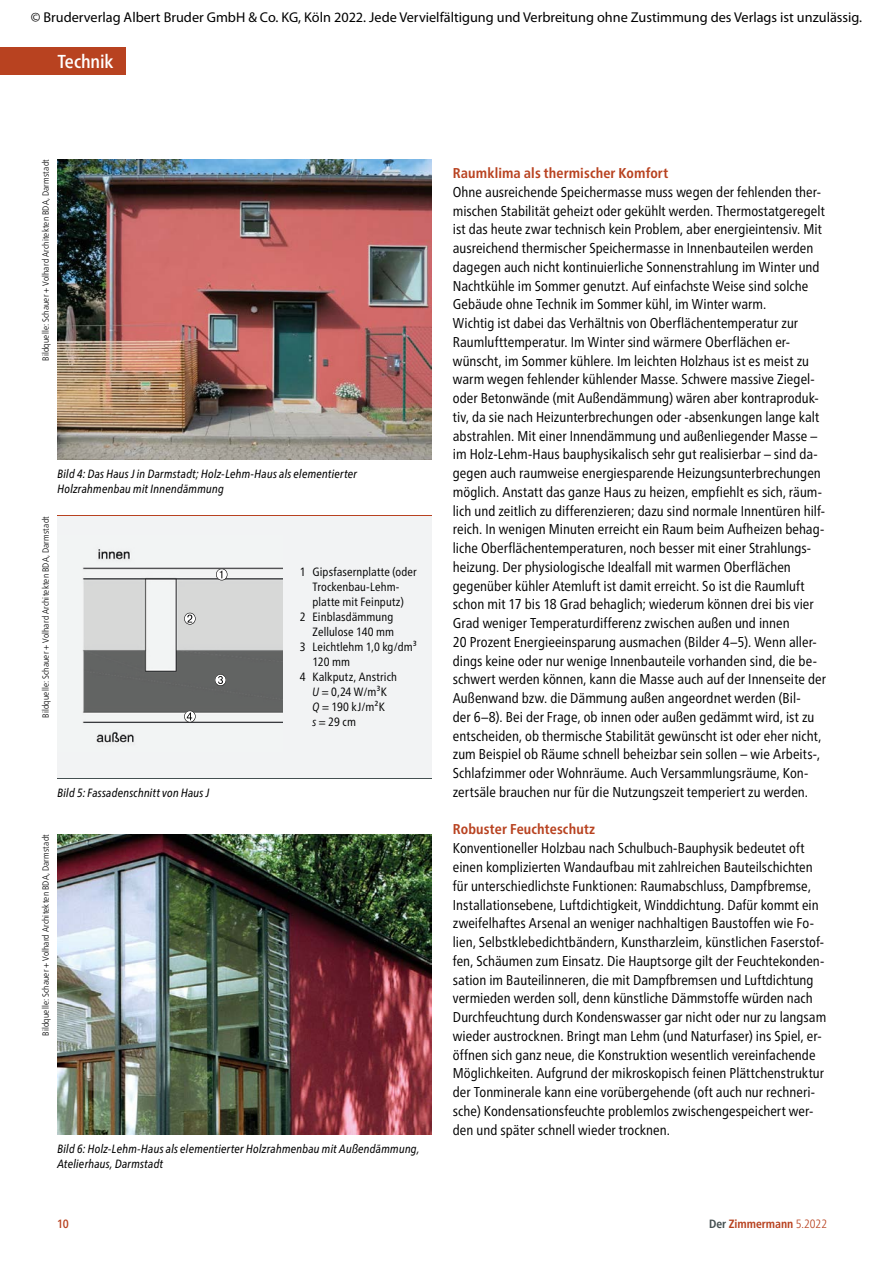
<style>
.page{position:relative;width:893px;height:1263px;background:#fff}
.page>*{position:absolute;margin:0;border:0;box-sizing:border-box;transform-origin:0 0}
.t1{font:500 condensed 18.75px "Frutiger Neue LT Pro";letter-spacing:-.01em;color:#fff}
.t2{font:condensed 14.25px/18.8px "Frutiger Neue LT Pro";color:#000}
.t3{font:14.25px "Myriad Pro";color:#000}
.t4{font:700 condensed 14.25px "Frutiger Neue LT Pro";letter-spacing:.01em;color:#b84220}
.t5{font:italic condensed 12px/15px "Frutiger Neue LT Pro";letter-spacing:.015em;color:#000}
.t6{font:condensed 12px "Frutiger Neue LT Pro";letter-spacing:.01em;color:#000}
.t7{font:700 condensed 12px "Frutiger Neue LT Pro";color:#b84220}
.t8{font:500 condensed 12px "Frutiger Neue LT Pro";color:#b84220}
.t9{font:300 condensed 9px "Frutiger Neue LT Pro";letter-spacing:.02em;color:#000}
.s1{font-style:italic}
.s2{color:#444f50}
.s3{font-weight:300}
</style>
<div class="page">
<img style="left:57px;top:159px;width:375px;height:300px">
<img style="left:57px;top:834px;width:375px;height:300px">
<div style="left:57px;top:516px;width:375px;height:263px;background:#f2f3f4"></div>
<img style="left:82px;top:549px;width:201px;height:194px">
<svg style="left:216px;top:569px;width:11px;height:11px"></svg>
<svg style="left:184px;top:613px;width:12px;height:12px"></svg>
<svg style="left:215px;top:674px;width:11px;height:12px"></svg>
<svg style="left:184px;top:710px;width:12px;height:12px"></svg>
<hr style="left:57px;top:516px;width:375px;height:1px;background:#b84220">
<hr style="left:57px;top:778px;width:375px;height:1px;background:#444f50">
<div style="left:0;top:47px;width:126px;height:27px;background:#b84220"></div>
<p class="t3" style="left:31px;top:10px;width:833px">© Bruderverlag Albert Bruder GmbH &amp; Co. KG, Köln 2022. Jede Vervielfältigung und Verbreitung ohne Zustimmung des Verlags ist unzulässig.</p>
<h1 class="t1" style="left:57px;top:50px;width:57px">Technik</h1>
<p class="t9" style="left:40px;top:361px;width:203px;rotate:-90deg">Bildquelle: Schauer + Volhard Architekten BDA, Darmstadt</p>
<p class="t5" style="left:57px;top:466px;width:301px">Bild 4: Das Haus J in Darmstadt; Holz-Lehm-Haus als elementierter<br>Holzrahmenbau mit Innendämmung</p>
<p class="t9" style="left:40px;top:718px;width:203px;rotate:-90deg">Bildquelle: Schauer + Volhard Architekten BDA, Darmstadt</p>
<p class="t5" style="left:57px;top:785px;width:154px">Bild 5: Fassadenschnitt von Haus J</p>
<p class="t9" style="left:40px;top:1036px;width:203px;rotate:-90deg">Bildquelle: Schauer + Volhard Architekten BDA, Darmstadt</p>
<p class="t6" style="left:300px;top:564px;width:119px">1 Gipsfasernplatte (oder</p>
<p class="t6" style="left:313px;top:579px;width:88px">Trockenbau-Lehm-</p>
<p class="t6" style="left:313px;top:594px;width:93px">platte mit Feinputz)</p>
<p class="t6" style="left:300px;top:609px;width:95px">2 Einblasdämmung</p>
<p class="t6" style="left:313px;top:624px;width:83px">Zellulose 140 mm</p>
<p class="t6" style="left:300px;top:639px;width:119px">3 Leichtlehm 1,0 kg/dm³</p>
<p class="t6" style="left:313px;top:654px;width:39px">120 mm</p>
<p class="t6" style="left:300px;top:669px;width:99px">4 Kalkputz, Anstrich</p>
<p class="t6" style="left:313px;top:684px;width:76px"><span class="s1">U</span> = 0,24 W/m³K</p>
<p class="t6" style="left:313px;top:699px;width:74px"><span class="s1">Q</span> = 190 kJ/m²K</p>
<p class="t6" style="left:313px;top:714px;width:45px"><span class="s1">s</span> = 29 cm</p>
<p class="t5" style="left:57px;top:1141px;width:364px">Bild 6: Holz-Lehm-Haus als elementierter Holzrahmenbau mit Außendämmung,<br>Atelierhaus, Darmstadt</p>
<p class="t4" style="left:453px;top:165px;width:217px">Raumklima als thermischer Komfort</p>
<p class="t2" style="left:453px;top:182px;width:375px">Ohne ausreichende Speichermasse muss wegen der fehlenden ther&shy;mischen Stabilität geheizt oder gekühlt werden. Thermostatgeregelt ist das heute zwar technisch kein Problem, aber energieintensiv. Mit ausreichend thermischer Speichermasse in Innenbauteilen werden dagegen auch nicht kontinuierliche Sonnenstrahlung im Winter und Nachtkühle im Sommer genutzt. Auf einfachste Weise sind solche Gebäude ohne Technik im Sommer kühl, im Winter warm.<br>Wichtig ist dabei das Verhältnis von Oberflächentemperatur zur Raumlufttemperatur. Im Winter sind wärmere Oberflächen er&shy;wünscht, im Sommer kühlere. Im leichten Holzhaus ist es meist zu warm wegen fehlender kühlender Masse. Schwere massive Ziegel&shy;oder Betonwände (mit Außendämmung) wären aber kontraproduk&shy;tiv, da sie nach Heizunterbrechungen oder -absenkungen lange kalt abstrahlen. Mit einer Innendämmung und außenliegender Masse – im Holz-Lehm-Haus bauphysikalisch sehr gut realisierbar – sind da&shy;gegen auch raumweise energiesparende Heizungsunterbrechungen möglich. Anstatt das ganze Haus zu heizen, empfiehlt es sich, räum&shy;lich und zeitlich zu differenzieren; dazu sind normale Innentüren hilf&shy;reich. In wenigen Minuten erreicht ein Raum beim Aufheizen behag&shy;liche Oberflächentemperaturen, noch besser mit einer Strahlungs&shy;heizung. Der physiologische Idealfall mit warmen Oberflächen gegenüber kühler Atemluft ist damit erreicht. So ist die Raumluft schon mit 17 bis 18 Grad behaglich; wiederum können drei bis vier Grad weniger Temperaturdifferenz zwischen außen und innen<br>20 Prozent Energieeinsparung ausmachen (Bilder 4–5). Wenn aller&shy;dings keine oder nur wenige Innenbauteile vorhanden sind, die be&shy;schwert werden können, kann die Masse auch auf der Innenseite der Außenwand bzw. die Dämmung außen angeordnet werden (Bil-<br>der 6–8). Bei der Frage, ob innen oder außen gedämmt wird, ist zu entscheiden, ob thermische Stabilität gewünscht ist oder eher nicht, zum Beispiel ob Räume schnell beheizbar sein sollen – wie Arbeits-, Schlafzimmer oder Wohnräume. Auch Versammlungsräume, Kon&shy;zertsäle brauchen nur für die Nutzungszeit temperiert zu werden.</p>
<p class="t4" style="left:453px;top:821px;width:144px">Robuster Feuchteschutz</p>
<p class="t2" style="left:453px;top:839px;width:375px">Konventioneller Holzbau nach Schulbuch-Bauphysik bedeutet oft einen komplizierten Wandaufbau mit zahlreichen Bauteilschichten für unterschiedlichste Funktionen: Raumabschluss, Dampfbremse, Installationsebene, Luftdichtigkeit, Winddichtung. Dafür kommt ein zweifelhaftes Arsenal an weniger nachhaltigen Baustoffen wie Fo&shy;lien, Selbstklebedichtbändern, Kunstharzleim, künstlichen Faserstof&shy;fen, Schäumen zum Einsatz. Die Hauptsorge gilt der Feuchtekonden&shy;sation im Bauteilinneren, die mit Dampfbremsen und Luftdichtung vermieden werden soll, denn künstliche Dämmstoffe würden nach Durchfeuchtung durch Kondenswasser gar nicht oder nur zu langsam wieder austrocknen. Bringt man Lehm (und Naturfaser) ins Spiel, er&shy;öffnen sich ganz neue, die Konstruktion wesentlich vereinfachende Möglichkeiten. Aufgrund der mikroskopisch feinen Plättchenstruktur der Tonminerale kann eine vorübergehende (oft auch nur rechneri&shy;sche) Kondensationsfeuchte problemlos zwischengespeichert wer&shy;den und später schnell wieder trocknen.</p>
<p class="t8" style="left:57px;top:1217px;width:13px">10</p>
<p class="t7" style="left:709px;top:1217px;width:119px"><span class="s2">Der</span> Zimmermann <span class="s3">5 . 2022</span></p>
</div>
